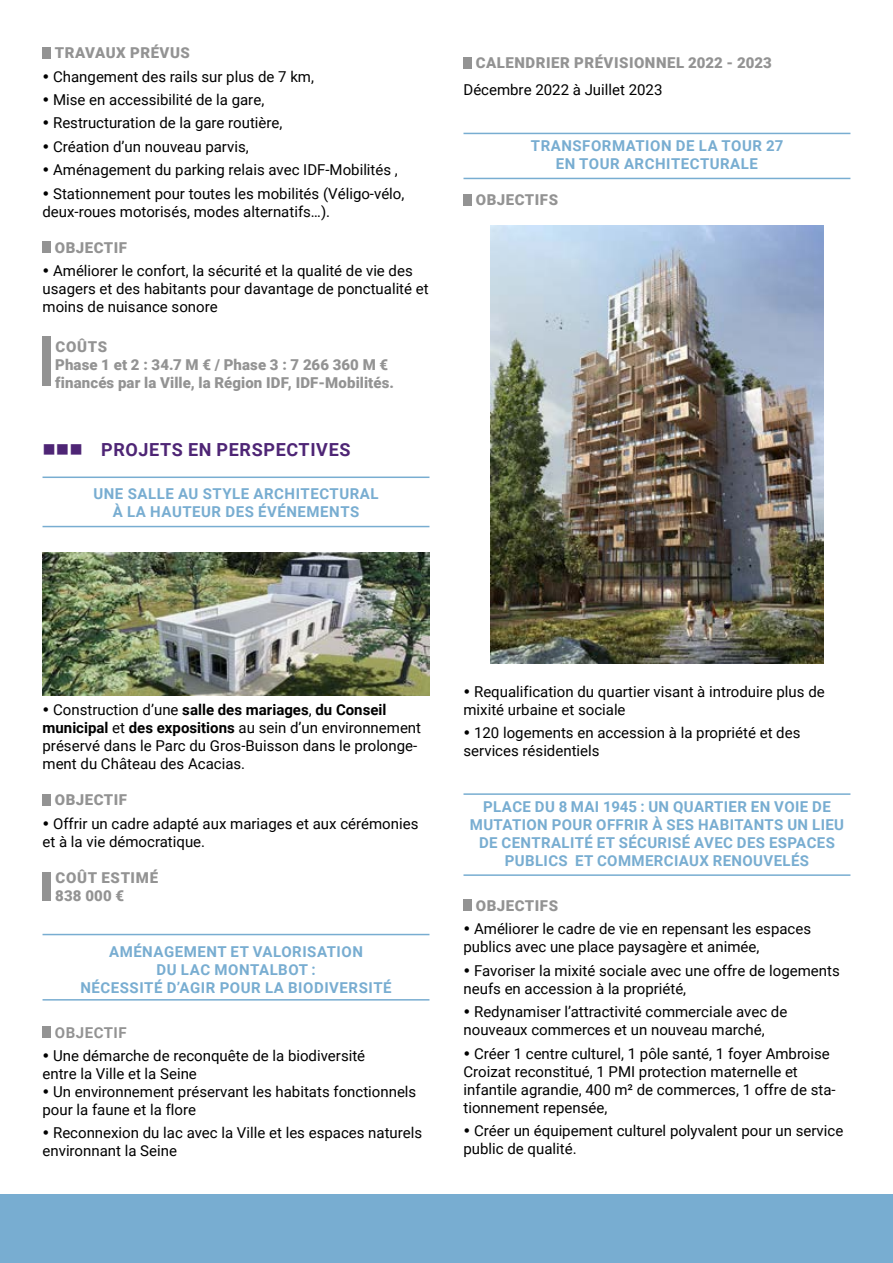
<style>
.page{position:relative;width:893px;height:1263px;background:#fff}
.page>*{position:absolute;margin:0;border:0;box-sizing:border-box;transform-origin:0 0}
.t1{font:700 18px "Roboto";letter-spacing:.035em;color:#4e2575}
.t2{font:15px/18px "Roboto";color:#000}
.t3{font:700 15px/18px "Roboto";letter-spacing:.035em;color:#78add1;text-align:center}
.t4{font:900 15px/18px "Roboto";letter-spacing:.035em;color:#939393}
.t5{font:900 15px/18px "Roboto";letter-spacing:.005em;color:#939393}
.t6{font:700 15px "Roboto";letter-spacing:.035em;color:#939393}
.s1{font-weight:700}
</style>
<div class="page">
<div style="left:0;top:1195px;width:893px;height:68px;background:#78add1"></div>
<hr style="left:0;top:0;width:1px;height:185px;background:#78add1">
<hr style="left:43px;top:476px;width:386px;height:2px;background:#78add1">
<hr style="left:43px;top:526px;width:386px;height:1px;background:#78add1">
<hr style="left:43px;top:934px;width:386px;height:1px;background:#78add1">
<hr style="left:43px;top:999px;width:386px;height:1px;background:#78add1">
<div style="left:43px;top:241px;width:8px;height:12px;background:#939393"></div>
<div style="left:43px;top:794px;width:8px;height:11px;background:#939393"></div>
<div style="left:43px;top:1026px;width:8px;height:11px;background:#939393"></div>
<hr style="left:463px;top:133px;width:387px;height:1px;background:#78add1">
<hr style="left:463px;top:178px;width:387px;height:1px;background:#78add1">
<hr style="left:463px;top:793px;width:387px;height:2px;background:#78add1">
<hr style="left:463px;top:874px;width:387px;height:2px;background:#78add1">
<div style="left:463px;top:57px;width:9px;height:11px;background:#939393"></div>
<div style="left:463px;top:194px;width:9px;height:11px;background:#939393"></div>
<div style="left:463px;top:900px;width:9px;height:11px;background:#939393"></div>
<img style="left:42px;top:552px;width:387px;height:143px">
<img style="left:490px;top:225px;width:333px;height:438px">
<div style="left:43px;top:336px;width:8px;height:50px;background:#939393"></div>
<div style="left:43px;top:47px;width:8px;height:11px;background:#939393"></div>
<div style="left:43px;top:872px;width:8px;height:28px;background:#939393"></div>
<p class="t4" style="left:55px;top:45px;width:137px">TRAVAUX PRÉVUS</p>
<p class="t2" style="left:43px;top:68px;width:273px">• Changement des rails sur plus de 7 km,</p>
<p class="t2" style="left:43px;top:92px;width:223px">• Mise en accessibilité de la gare,</p>
<p class="t2" style="left:43px;top:115px;width:241px">• Restructuration de la gare routière,</p>
<p class="t2" style="left:43px;top:139px;width:208px">• Création d’un nouveau parvis,</p>
<p class="t2" style="left:43px;top:160px;width:357px">• Aménagement du parking relais avec IDF-Mobilités ,</p>
<p class="t2" style="left:43px;top:185px;width:363px">• Stationnement pour toutes les mobilités (Véligo-vélo, deux-roues motorisés, modes alternatifs…).</p>
<p class="t4" style="left:55px;top:239px;width:74px">OBJECTIF</p>
<p class="t2" style="left:43px;top:263px;width:388px">• Améliorer le confort, la sécurité et la qualité de vie des usagers et des habitants pour davantage de ponctualité et moins de nuisance sonore</p>
<p class="t5" style="left:55px;top:338px;width:340px">COÛTS<br>Phase 1 et 2 : 34.7 M € / Phase 3 : 7 266 360 M € financés par la Ville, la Région IDF, IDF-Mobilités.</p>
<p class="t1" style="left:43px;top:442px;width:309px">■■■ PROJETS EN PERSPECTIVES</p>
<p class="t3" style="left:93px;top:486px;width:287px">UNE SALLE AU STYLE ARCHITECTURAL<br>À LA HAUTEUR DES ÉVÉNEMENTS</p>
<p class="t4" style="left:476px;top:55px;width:298px">CALENDRIER PRÉVISIONNEL 2022 - 2023</p>
<p class="t2" style="left:463px;top:82px;width:200px">Décembre 2022 à Juillet 2023</p>
<p class="t3" style="left:531px;top:138px;width:254px">TRANSFORMATION DE LA TOUR 27<br>EN TOUR ARCHITECTURALE</p>
<p class="t4" style="left:476px;top:192px;width:84px">OBJECTIFS</p>
<p class="t2" style="left:43px;top:702px;width:380px">• Construction d’une <span class="s1">salle des mariages</span>, <span class="s1">du Conseil municipal</span> et <span class="s1">des expositions</span> au sein d’un environnement préservé dans le Parc du Gros-Buisson dans le prolonge&shy;ment du Château des Acacias.</p>
<p class="t4" style="left:55px;top:792px;width:74px">OBJECTIF</p>
<p class="t2" style="left:43px;top:815px;width:377px">• Offrir un cadre adapté aux mariages et aux cérémonies et à la vie démocratique.</p>
<p class="t4" style="left:55px;top:869px;width:104px">COÛT ESTIMÉ<br>838 000 €</p>
<p class="t3" style="left:80px;top:943px;width:313px">AMÉNAGEMENT ET VALORISATION<br>DU LAC MONTALBOT :<br>NÉCESSITÉ D’AGIR POUR LA BIODIVERSITÉ</p>
<p class="t6" style="left:55px;top:1026px;width:73px">OBJECTIF</p>
<p class="t2" style="left:43px;top:1048px;width:324px">• Une démarche de reconquête de la biodiversité entre la Ville et la Seine</p>
<p class="t2" style="left:43px;top:1084px;width:375px">• Un environnement préservant les habitats fonctionnels pour la faune et la flore</p>
<p class="t2" style="left:43px;top:1125px;width:381px">• Reconnexion du lac avec la Ville et les espaces naturels environnant la Seine</p>
<p class="t2" style="left:463px;top:683px;width:363px">• Requalification du quartier visant à introduire plus de mixité urbaine et sociale</p>
<p class="t2" style="left:463px;top:725px;width:338px">• 120 logements en accession à la propriété et des services résidentiels</p>
<p class="t3" style="left:470px;top:799px;width:376px">PLACE DU 8 MAI 1945 : UN QUARTIER EN VOIE DE MUTATION POUR OFFRIR À SES HABITANTS UN LIEU DE CENTRALITÉ ET SÉCURISÉ AVEC DES ESPACES PUBLICS ET COMMERCIAUX RENOUVELÉS</p>
<p class="t4" style="left:476px;top:897px;width:84px">OBJECTIFS</p>
<p class="t2" style="left:463px;top:921px;width:349px">• Améliorer le cadre de vie en repensant les espaces publics avec une place paysagère et animée,</p>
<p class="t2" style="left:463px;top:961px;width:378px">• Favoriser la mixité sociale avec une offre de logements neufs en accession à la propriété,</p>
<p class="t2" style="left:463px;top:1004px;width:325px">• Redynamiser l’attractivité commerciale avec de nouveaux commerces et un nouveau marché,</p>
<p class="t2" style="left:464px;top:1045px;width:374px">• Créer 1 centre culturel, 1 pôle santé, 1 foyer Ambroise Croizat reconstitué, 1 PMI protection maternelle et infantile agrandie, 400 m² de commerces, 1 offre de sta&shy;tionnement repensée,</p>
<p class="t2" style="left:464px;top:1122px;width:381px">• Créer un équipement culturel polyvalent pour un service public de qualité.</p>
</div>
